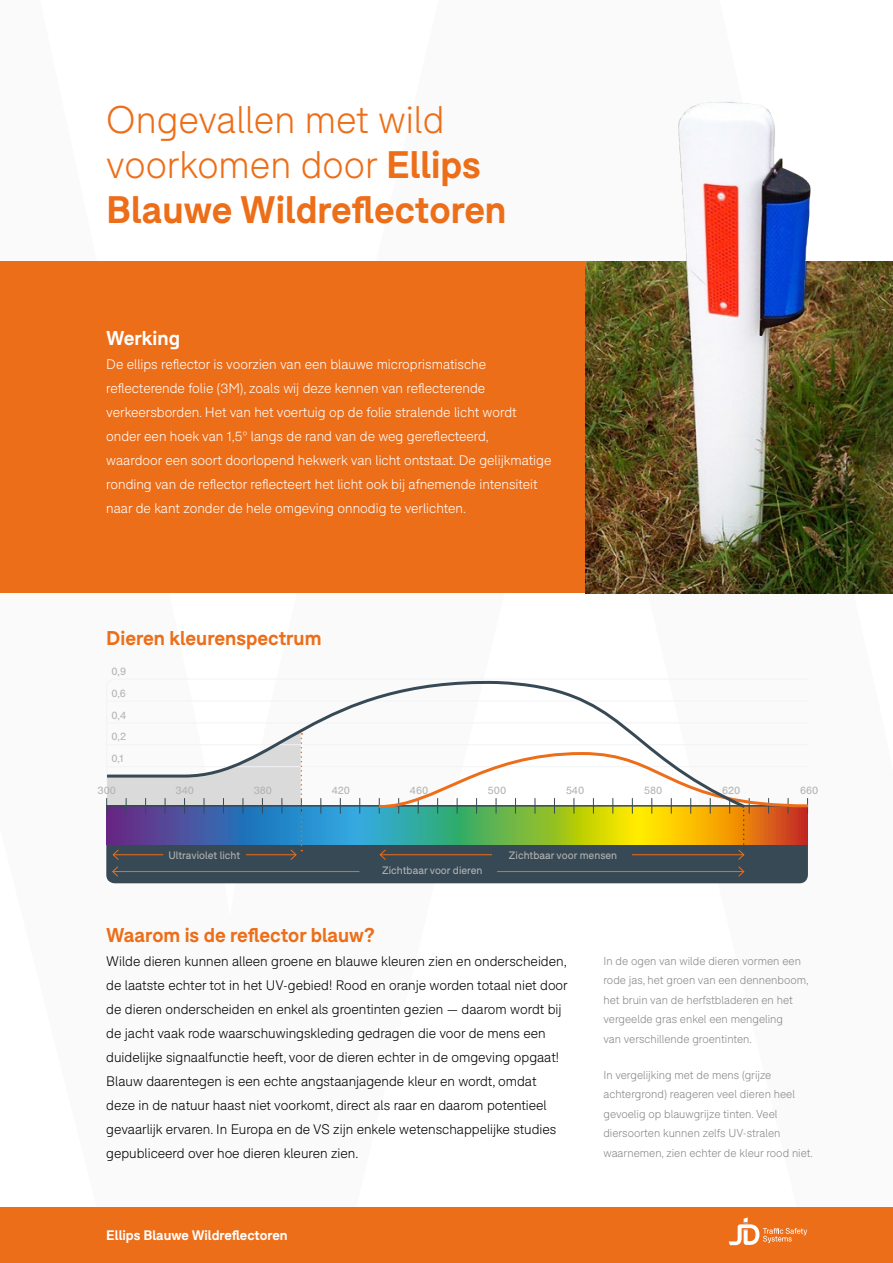
<style>
.page{position:relative;width:893px;height:1263px;background:#fff}
.page>*{position:absolute;margin:0;border:0;box-sizing:border-box;transform-origin:0 0}
.t1{font:300 37.5px/45px "F37 Bolton";color:#ed6e19}
.t2{font:700 19.5px "F37 Bolton";color:#ed6e19}
.t3{font:700 19.5px "F37 Bolton";color:#fff}
.t4{font:300 13.5px/24px "F37 Bolton";color:#000}
.t5{font:300 13.5px/24px "F37 Bolton";color:#fff}
.t6{font:700 13.5px "F37 Bolton";color:#fff}
.t7{font:300 11.25px/19.5px "F37 Bolton";color:#878787}
.t8{font:10.5px/21.8px "F37 Bolton";color:#b3b2b2;text-align:justify}
.s1{font-weight:700}
</style>
<div class="page">
<div style="left:106px;top:815px;width:702px;height:68px;background:#364955;border-radius:9px"></div>
<svg style="left:302px;top:810px;width:74px;height:34px"></svg>
<div style="left:0;top:261px;width:893px;height:332px;background:#ed6e19"></div>
<hr style="left:107px;top:744px;width:700px;height:1px;background:#f2f3f6">
<hr style="left:107px;top:701px;width:700px;height:1px;background:#f2f3f6">
<hr style="left:107px;top:722px;width:700px;height:1px;background:#f2f3f6">
<svg style="left:106px;top:679px;width:549px;height:131px"></svg>
<svg style="left:376px;top:750px;width:433px;height:127px"></svg>
<hr style="left:113px;top:871px;width:246px;height:1px;background:#ed6e19">
<svg style="left:106px;top:731px;width:196px;height:146px"></svg>
<div style="left:0;top:1208px;width:893px;height:55px;background:#ed6e19"></div>
<img style="left:585px;top:404px;width:308px;height:189px">
<img style="left:585px;top:101px;width:308px;height:303px">
<svg style="left:729px;top:1217px;width:78px;height:28px"></svg>
<h1 class="t1" style="left:106px;top:97px;width:402px">Ongevallen met wild voorkomen door <span class="s1">Ellips<br>Blauwe Wildreflectoren</span></h1>
<h2 class="t3" style="left:106px;top:326px;width:75px">Werking</h2>
<p class="t5" style="left:106px;top:352px;width:447px">De ellips reflector is voorzien van een blauwe microprismatische reflecterende folie (3M), zoals wij deze kennen van reflecterende verkeersborden. Het van het voertuig op de folie stralende licht wordt onder een hoek van 1,5° langs de rand van de weg gereflecteerd,<br>waardoor een soort doorlopend hekwerk van licht ontstaat. De gelijkmatige ronding van de reflector reflecteert het licht ook bij afnemende intensiteit naar de kant zonder de hele omgeving onnodig te verlichten.</p>
<h2 class="t2" style="left:106px;top:626px;width:217px">Dieren kleurenspectrum</h2>
<p class="t8" style="left:112px;top:661px;width:16px">0,9<br>0,6<br>0,4<br>0,2<br>0,1</p>
<p class="t8" style="left:98px;top:779px;width:20px">300</p>
<p class="t8" style="left:176px;top:779px;width:20px">340</p>
<p class="t8" style="left:254px;top:779px;width:20px">380</p>
<p class="t8" style="left:332px;top:779px;width:20px">420</p>
<p class="t8" style="left:410px;top:779px;width:20px">460</p>
<p class="t8" style="left:488px;top:779px;width:20px">500</p>
<p class="t8" style="left:566px;top:779px;width:20px">540</p>
<p class="t8" style="left:644px;top:779px;width:20px">580</p>
<p class="t8" style="left:722px;top:779px;width:20px">620</p>
<p class="t8" style="left:800px;top:779px;width:20px">660</p>
<p class="t8" style="left:168px;top:844px;width:73px">Ultraviolet licht</p>
<p class="t8" style="left:509px;top:844px;width:110px">Zichtbaar voor mensen</p>
<p class="t8" style="left:382px;top:859px;width:102px">Zichtbaar voor dieren</p>
<h2 class="t2" style="left:106px;top:923px;width:270px">Waarom is de reflector blauw?</h2>
<p class="t4" style="left:106px;top:949px;width:463px">Wilde dieren kunnen alleen groene en blauwe kleuren zien en onderscheiden, de laatste echter tot in het UV-gebied! Rood en oranje worden totaal niet door de dieren onderscheiden en enkel als groentinten gezien — daarom wordt bij de jacht vaak rode waarschuwingskleding gedragen die voor de mens een duidelijke signaalfunctie heeft, voor de dieren echter in de omgeving opgaat!<br>Blauw daarentegen is een echte angstaanjagende kleur en wordt, omdat deze in de natuur haast niet voorkomt, direct als raar en daarom potentieel gevaarlijk ervaren. In Europa en de VS zijn enkele wetenschappelijke studies gepubliceerd over hoe dieren kleuren zien.</p>
<p class="t6" style="left:106px;top:1227px;width:183px">Ellips Blauwe Wildreflectoren</p>
<p class="t7" style="left:603px;top:951px;width:207px">In de ogen van wilde dieren vormen een rode jas, het groen van een dennenboom, het bruin van de herfstbladeren en het vergeelde gras enkel een mengeling<br>van verschillende groentinten.</p>
<p class="t7" style="left:603px;top:1065px;width:211px">In vergelijking met de mens (grijze achtergrond) reageren veel dieren heel gevoelig op blauwgrijze tinten. Veel diersoorten kunnen zelfs UV-stralen waarnemen, zien echter de kleur rood niet.</p>
</div>
